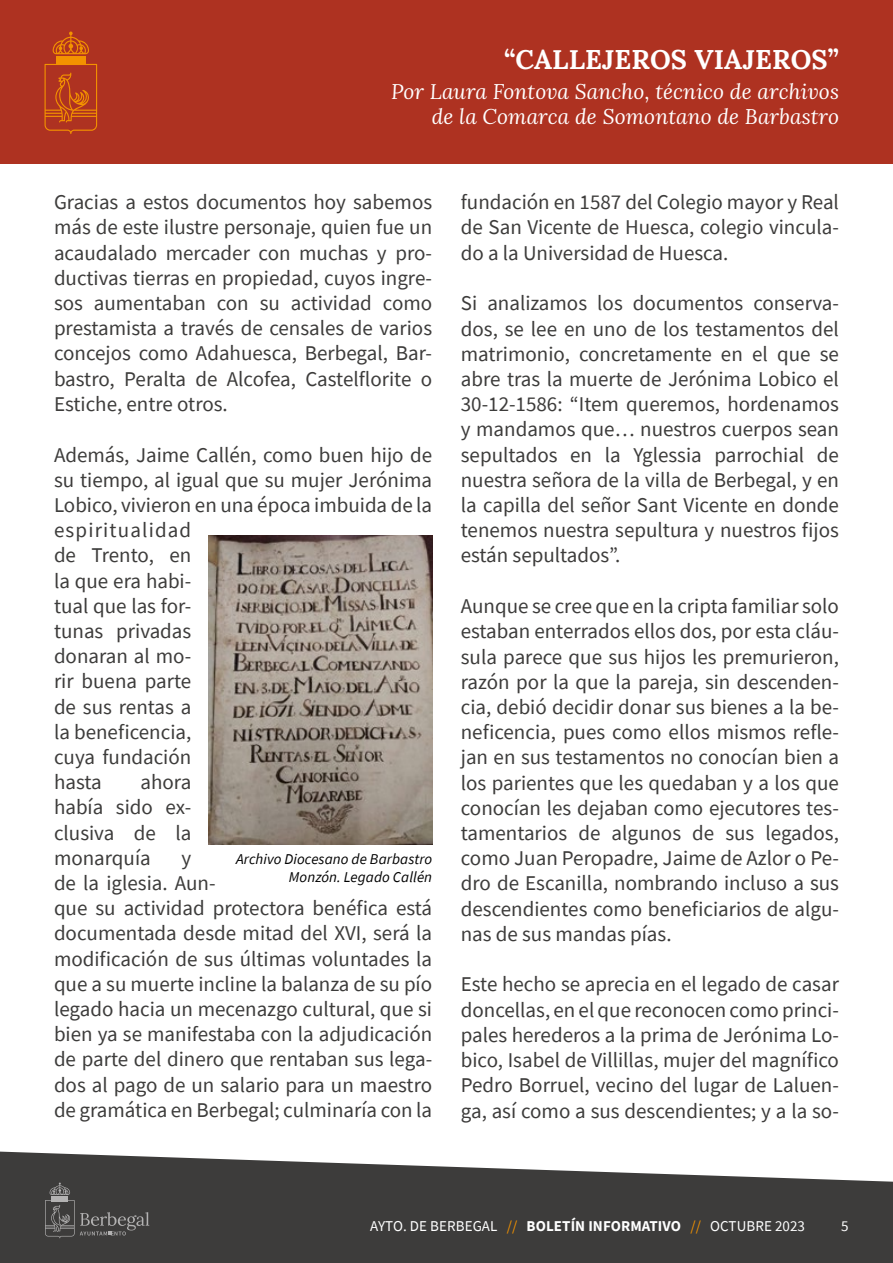
<style>
.page{position:relative;width:893px;height:1263px;background:#fff}
.page>*{position:absolute;margin:0;border:0;box-sizing:border-box;transform-origin:0 0}
.t1{font:700 27px "Lora";letter-spacing:.005em;color:#fff}
.t2{font:21px/25.2px "Source Sans Pro";color:#3d3c3b;text-align:justify}
.t3{font:italic 21px/25.2px "Lora";letter-spacing:.005em;color:#fff;text-align:right}
.t4{font:15px "Source Sans Pro";letter-spacing:.005em;color:#fff}
.t5{font:italic 15px/18px "Source Sans Pro";letter-spacing:.005em;color:#000;text-align:right}
.s1{color:#f39200}
.s2{font-weight:700}
</style>
<div class="page">
<div style="left:0;top:0;width:893px;height:164px;background:#ae3221"></div>
<div style="left:0;top:1182px;width:893px;height:81px;background:#3d3c3b"></div>
<svg style="left:53px;top:32px;width:36px;height:22px"></svg>
<hr style="left:56px;top:57px;width:29px;height:3px;background:#f39200">
<hr style="left:56px;top:60px;width:29px;height:3px;background:#f39200">
<svg style="left:45px;top:64px;width:52px;height:70px"></svg>
<svg style="left:0;top:1151px;width:893px;height:87px"></svg>
<img style="left:208px;top:536px;width:224px;height:308px">
<p class="t1" style="left:504px;top:36px;width:336px">“CALLEJEROS VIAJEROS”</p>
<p class="t3" style="left:391px;top:78px;width:449px">Por Laura Fontova Sancho, técnico de archivos de la Comarca de Somontano de Barbastro</p>
<p class="t2" style="left:54px;top:190px;width:380px">Gracias a estos documentos hoy sabemos más de este ilustre personaje, quien fue un acaudalado mercader con muchas y pro&shy;ductivas tierras en propiedad, cuyos ingre&shy;sos aumentaban con su actividad como prestamista a través de censales de varios concejos como Adahuesca, Berbegal, Bar&shy;bastro, Peralta de Alcofea, Castelflorite o Estiche, entre otros.</p>
<p class="t2" style="left:54px;top:442px;width:380px;text-align:left">Además, Jaime Callén, como buen hijo de su tiempo, al igual que su mujer Jerónima<br>Lobico, vivieron en una época imbuida de la espiritualidad<br>de Trento, en<br>la que era habi-<br>tual que las for-<br>tunas privadas<br>donaran al mo-<br>rir buena parte<br>de sus rentas a<br>la beneficencia,<br>cuya fundación<br>hasta</p>
<p class="t2" style="left:54px;top:769px;width:139px;text-indent:87px">ahora había sido ex&shy;clusiva de la monarquía</p>
<p class="t5" style="left:236px;top:850px;width:197px">Archivo Diocesano de Barbastro<br>Monzón. Legado Callén</p>
<p class="t2" style="left:54px;top:845px;width:380px;text-align:left;text-indent:128px">y<br>de la iglesia. Aun-<br>que su actividad protectora benéfica está documentada desde mitad del XVI, será la modificación de sus últimas voluntades la que a su muerte incline la balanza de su pío legado hacia un mecenazgo cultural, que si bien ya se manifestaba con la adjudicación de parte del dinero que rentaban sus lega&shy;dos al pago de un salario para un maestro de gramática en Berbegal; culminaría con la</p>
<p class="t2" style="left:461px;top:190px;width:380px">fundación en 1587 del Colegio mayor y Real de San Vicente de Huesca, colegio vincula&shy;do a la Universidad de Huesca.</p>
<p class="t2" style="left:461px;top:291px;width:380px">Si analizamos los documentos conserva&shy;dos, se lee en uno de los testamentos del matrimonio, concretamente en el que se abre tras la muerte de Jerónima Lobico el 30-12-1586: “Item queremos, hordenamos y mandamos que… nuestros cuerpos sean sepultados en la Yglessia parrochial de nuestra señora de la villa de Berbegal, y en la capilla del señor Sant Vicente en donde tenemos nuestra sepultura y nuestros fijos están sepultados”.</p>
<p class="t2" style="left:461px;top:593px;width:380px">Aunque se cree que en la cripta familiar solo estaban enterrados ellos dos, por esta cláu&shy;sula parece que sus hijos les premurieron, razón por la que la pareja, sin descenden&shy;cia, debió decidir donar sus bienes a la be&shy;neficencia, pues como ellos mismos refle&shy;jan en sus testamentos no conocían bien a los parientes que les quedaban y a los que conocían les dejaban como ejecutores tes&shy;tamentarios de algunos de sus legados, como Juan Peropadre, Jaime de Azlor o Pe&shy;dro de Escanilla, nombrando incluso a sus descendientes como beneficiarios de algu&shy;nas de sus mandas pías.</p>
<p class="t2" style="left:461px;top:972px;width:380px">Este hecho se aprecia en el legado de casar doncellas, en el que reconocen como princi&shy;pales herederos a la prima de Jerónima Lo&shy;bico, Isabel de Villillas, mujer del magnífico Pedro Borruel, vecino del lugar de Laluen&shy;ga, así como a sus descendientes; y a la so-</p>
<p class="t4" style="left:370px;top:1216px;width:436px">AYTO. DE BERBEGAL <span class="s1">//</span> <span class="s2">BOLETÍN INFORMATIVO</span> <span class="s1">//</span> OCTUBRE 2023</p>
<p class="t4" style="left:841px;top:1216px;width:9px">5</p>
</div>
